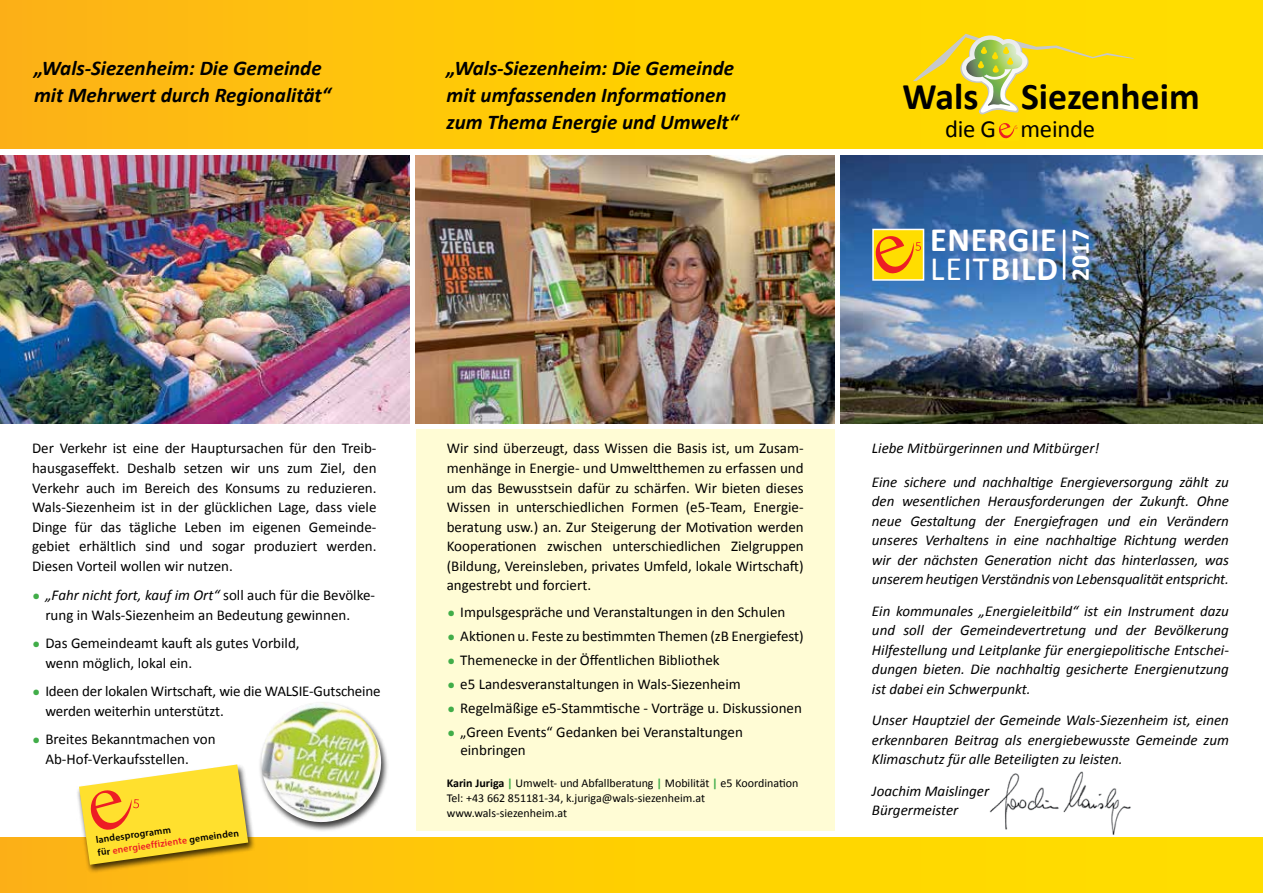
<style>
.page{position:relative;width:1263px;height:893px;background:#fff}
.page>*{position:absolute;margin:0;border:0;box-sizing:border-box;transform-origin:0 0}
.t1{font:700 37.8px "Calibri";color:#000}
.t2{font:700 34.2px/28.8px "Calibri";letter-spacing:.02em;color:#fff}
.t3{font:700 25.5px "Calibri";color:#fff}
.t4{font:24.75px "Calibri";letter-spacing:-.01em;color:#000}
.t5{font:italic 700 21px/27px "Calibri";color:#000}
.t6{font:15px/19.5px "Calibri";color:#000}
.t7{font:italic 15px/19.5px "Calibri";color:#000;text-align:justify}
.t8{font:12px/15px "Calibri";color:#000}
.t9{font:600 9.75px/12.6px "Myriad Pro";color:#000}
.s1{font-size:18px;color:#41ad49}
.s2{font-style:italic}
.s3{color:#ed1d24}
.s4{font-weight:700}
.s5{font-weight:700;color:#41ad49}
.s6{font-weight:400}
</style>
<div class="page">
<img style="left:989px;top:771px;width:142px;height:64px">
<img style="left:0;top:155px;width:409px;height:268px">
<div style="left:0;top:0;width:1263px;height:149px;background:linear-gradient(to right,#fdb513,#ffe400)"></div>
<div style="left:998px;top:120px;width:20px;height:21px;background:#fd0"></div>
<svg style="left:999px;top:123px;width:18px;height:16px"></svg>
<svg style="left:913px;top:34px;width:221px;height:81px;background:#f1d822"></svg>
<div style="left:416px;top:429px;width:418px;height:402px;background:#fffcd5"></div>
<img style="left:416px;top:155px;width:418px;height:268px">
<img style="left:841px;top:155px;width:422px;height:268px">
<div style="left:0;top:838px;width:1263px;height:55px;background:linear-gradient(to right,#fdb513,#ffe400)"></div>
<div style="left:258px;top:701px;width:130px;height:131px;background:#000;opacity:.75"></div>
<img style="left:258px;top:702px;width:130px;height:127px">
<div style="left:76px;top:763px;width:180px;height:111px;background:#000;opacity:.75"></div>
<svg style="left:79px;top:764px;width:169px;height:101px;background:#f4d245"></svg>
<div style="left:872px;top:229px;width:52px;height:52px;background:#fd0;border:2px solid #fff"></div>
<svg style="left:875px;top:236px;width:46px;height:38px"></svg>
<hr style="left:1063px;top:231px;width:2px;height:48px;background:#fff">
<h3 class="t5" style="left:34px;top:54px;width:298px">„Wals-Siezenheim: Die Gemeinde mit Mehrwert durch Regionalität“</h3>
<h3 class="t5" style="left:446px;top:54px;width:293px">„Wals-Siezenheim: Die Gemeinde mit umfassenden Informationen zum Thema Energie und Umwelt“</h3>
<p class="t6" style="left:32px;top:438px;width:346px;text-align:justify">Der Verkehr ist eine der Hauptursachen für den Treib&shy;hausgaseffekt. Deshalb setzen wir uns zum Ziel, den Verkehr auch im Bereich des Konsums zu reduzieren.<br>Wals-Siezenheim ist in der glücklichen Lage, dass viele Dinge für das tägliche Leben im eigenen Gemeinde&shy;gebiet erhältlich sind und sogar produziert werden.<br>Diesen Vorteil wollen wir nutzen.</p>
<p class="t6" style="left:45px;top:585px;width:331px;text-indent:-13px"><span class="s1">•</span> <span class="s2">„Fahr nicht fort, kauf im Ort“</span> soll auch für die Bevölke&shy;rung in Wals-Siezenheim an Bedeutung gewinnen.</p>
<p class="t6" style="left:45px;top:633px;width:256px;text-indent:-13px"><span class="s1">•</span> Das Gemeindeamt kauft als gutes Vorbild, wenn möglich, lokal ein.</p>
<p class="t6" style="left:45px;top:681px;width:337px;text-indent:-13px"><span class="s1">•</span> Ideen der lokalen Wirtschaft, wie die WALSIE-Gutscheine werden weiterhin unterstützt.</p>
<p class="t6" style="left:45px;top:729px;width:172px;text-indent:-13px"><span class="s1">•</span> Breites Bekanntmachen von<br>Ab-Hof-Verkaufsstellen.</p>
<p class="t9" style="left:95px;top:833px;width:144px;rotate:-8deg">landesprogramm<br>für <span class="s3">energieeffiziente</span> gemeinden</p>
<p class="t6" style="left:447px;top:438px;width:358px;text-align:justify">Wir sind überzeugt, dass Wissen die Basis ist, um Zusam&shy;menhänge in Energie- und Umweltthemen zu erfassen und um das Bewusstsein dafür zu schärfen. Wir bieten dieses Wissen in unterschiedlichen Formen (e5-Team, Energie&shy;beratung usw.) an. Zur Steigerung der Motivation werden Kooperationen zwischen unterschiedlichen Zielgruppen (Bildung, Vereinsleben, privates Umfeld, lokale Wirtschaft) angestrebt und forciert.</p>
<p class="t6" style="left:447px;top:602px;width:340px"><span class="s1">•</span> Impulsgespräche und Veranstaltungen in den Schulen</p>
<p class="t6" style="left:447px;top:626px;width:358px"><span class="s1">•</span> Aktionen u. Feste zu bestimmten Themen (zB Energiefest)</p>
<p class="t6" style="left:447px;top:650px;width:274px"><span class="s1">•</span> Themenecke in der Öffentlichen Bibliothek</p>
<p class="t6" style="left:447px;top:674px;width:295px"><span class="s1">•</span> e5 Landesveranstaltungen in Wals-Siezenheim</p>
<p class="t6" style="left:447px;top:698px;width:357px"><span class="s1">•</span> Regelmäßige e5-Stammtische - Vorträge u. Diskussionen</p>
<p class="t6" style="left:460px;top:723px;width:284px;line-height:18px;text-indent:-14px"><span class="s1">•</span> „Green Events“ Gedanken bei Veranstaltungen einbringen</p>
<p class="t8" style="left:447px;top:775px;width:353px"><span class="s4">Karin Juriga</span> <span class="s5">|</span> Umwelt- und Abfallberatung <span class="s5">|</span> Mobilität <span class="s5">|</span> e5 Koordination<br>Tel: +43 662 851181-34, k.juriga@wals-siezenheim.at www.wals-siezenheim.at</p>
<h1 class="t1" style="left:902px;top:73px;width:299px">Wals Siezenheim</h1>
<h3 class="t4" style="left:945px;top:114px;width:152px">die G meinde</h3>
<h2 class="t2" style="left:930px;top:224px;width:129px">ENERGIE<br><span class="s6">LEIT</span>BILD</h2>
<h3 class="t3" style="left:1064px;top:281px;width:54px;rotate:-90deg">2017</h3>
<p class="t7" style="left:872px;top:438px;width:229px">Liebe Mitbürgerinnen und Mitbürger!</p>
<p class="t7" style="left:872px;top:471px;width:358px">Eine sichere und nachhaltige Energieversorgung zählt zu den wesentlichen Herausforderungen der Zukunft. Ohne neue Gestaltung der Energiefragen und ein Verändern unseres Verhaltens in eine nachhaltige Richtung werden wir der nächsten Generation nicht das hinterlassen, was unserem heutigen Verständnis von Lebensqualität entspricht.</p>
<p class="t7" style="left:872px;top:600px;width:358px">Ein kommunales „Energieleitbild“ ist ein Instrument dazu und soll der Gemeindevertretung und der Bevölkerung Hilfestellung und Leitplanke für energiepolitische Entschei&shy;dungen bieten. Die nachhaltig gesicherte Energienutzung ist dabei ein Schwerpunkt.</p>
<p class="t7" style="left:872px;top:710px;width:358px">Unser Hauptziel der Gemeinde Wals-Siezenheim ist, einen erkennbaren Beitrag als energiebewusste Gemeinde zum Klimaschutz für alle Beteiligten zu leisten.</p>
<p class="t7" style="left:872px;top:780px;width:119px">Joachim Maislinger<br>Bürgermeister</p>
</div>
